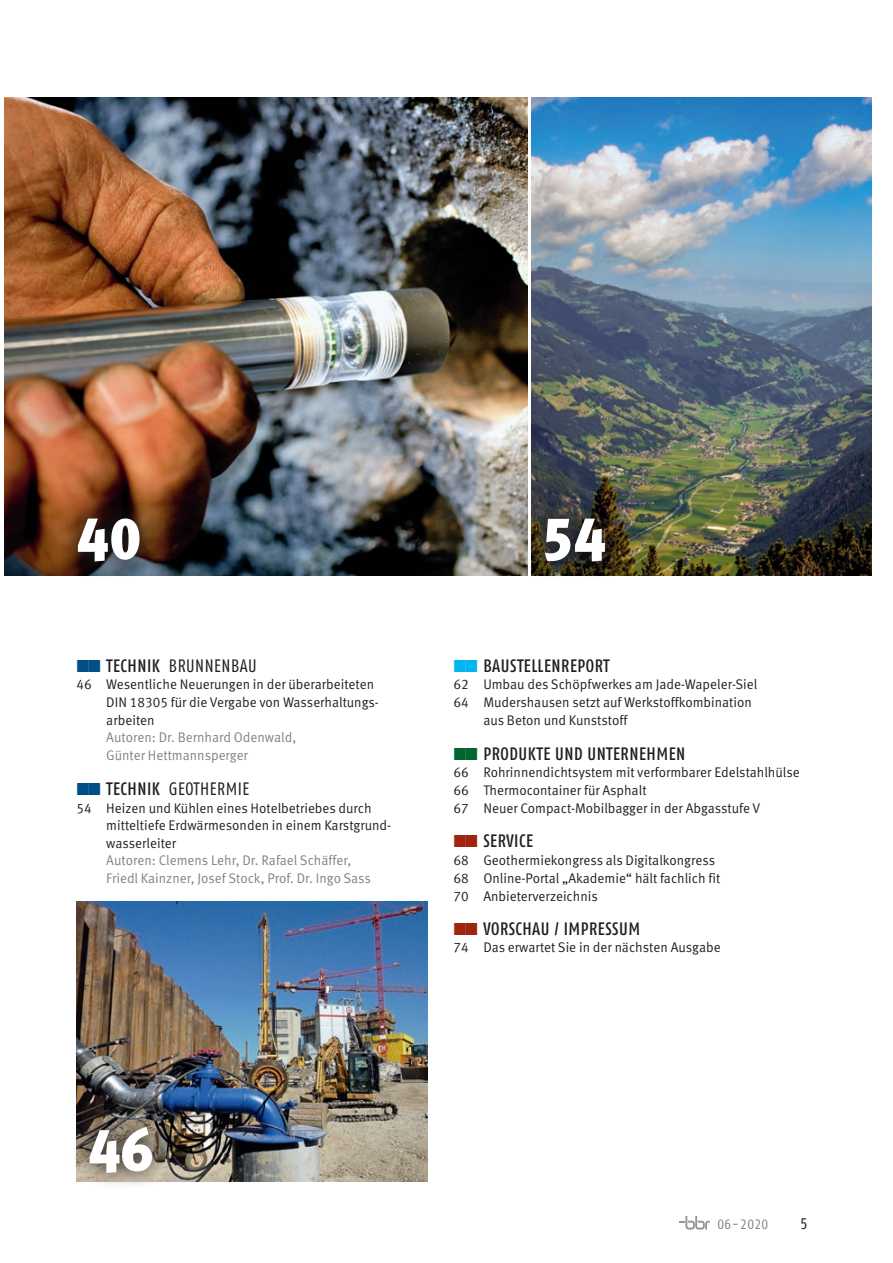
<style>
.page{position:relative;width:893px;height:1263px;background:#fff}
.page>*{position:absolute;margin:0;border:0;box-sizing:border-box;transform-origin:0 0}
.t1{font:900 59.55px "Meta OT";color:#fff;scale:.96 1}
.t2{font:500 condensed 18px "Fago OT";letter-spacing:.03em;color:#231f20;scale:.96 1}
.t3{font:condensed 18px "Fago OT";letter-spacing:.03em;color:#231f20;scale:.96 1}
.t4{font:condensed 15.3px "Fago OT";color:#231f20}
.t5{font:13.95px/17.5px "Meta OT Norm";color:#231f20;scale:.96 1}
.t6{font:13.95px/17.5px "Meta OT Norm";color:#808285;scale:.96 1}
.t7{font:condensed 13.5px "Fago OT";letter-spacing:.03em;color:#808285}
.s1{font-weight:500}
</style>
<div class="page">
<svg style="left:679px;top:1216px;width:31px;height:13px"></svg>
<img style="left:4px;top:98px;width:523px;height:477px">
<img style="left:531px;top:98px;width:341px;height:477px">
<img style="left:527px;top:500px;width:96px;height:76px">
<img style="left:77px;top:901px;width:350px;height:281px">
<svg style="left:60px;top:501px;width:97px;height:75px;background:#4b3123"></svg>
<svg style="left:76px;top:1111px;width:94px;height:73px;background:#786f64"></svg>
<h1 class="t1" style="left:77px;top:502px;width:69px">40</h1>
<p class="t3" style="left:106px;top:655px;width:158px"><span class="s1">TECHNIK</span> BRUNNENBAU</p>
<p class="t5" style="left:106px;top:676px;width:286px;text-indent:-30px">46 Wesentliche Neuerungen in der überarbeiteten<br>DIN 18305 für die Vergabe von Wasserhaltungs&shy;arbeiten</p>
<p class="t6" style="left:106px;top:729px;width:199px">Autoren: Dr. Bernhard Odenwald,<br>Günter Hettmannsperger</p>
<p class="t3" style="left:106px;top:778px;width:150px"><span class="s1">TECHNIK</span> GEOTHERMIE</p>
<p class="t5" style="left:106px;top:799px;width:298px;text-indent:-30px">54 Heizen und Kühlen eines Hotelbetriebes durch mitteltiefe Erdwärmesonden in einem Karstgrund&shy;wasserleiter</p>
<p class="t6" style="left:106px;top:852px;width:277px">Autoren: Clemens Lehr, Dr. Rafael Schäffer,<br>Friedl Kainzner, Josef Stock, Prof. Dr. Ingo Sass</p>
<h1 class="t1" style="left:541px;top:502px;width:69px">54</h1>
<p class="t2" style="left:483px;top:655px;width:133px">BAUSTELLENREPORT</p>
<p class="t5" style="left:454px;top:676px;width:318px">62 Umbau des Schöpfwerkes am Jade-Wapeler-Siel</p>
<p class="t5" style="left:454px;top:694px;width:312px">64 Mudershausen setzt auf Werkstoffkombination</p>
<p class="t5" style="left:483px;top:711px;width:152px">aus Beton und Kunststoff</p>
<p class="t2" style="left:483px;top:742px;width:212px">PRODUKTE UND UNTERNEHMEN</p>
<p class="t5" style="left:454px;top:764px;width:362px">66 Rohrinnendichtsystem mit verformbarer Edelstahlhülse<br>66 Thermocontainer für Asphalt<br>67 Neuer Compact-Mobilbagger in der Abgasstufe V</p>
<p class="t2" style="left:483px;top:830px;width:53px">SERVICE</p>
<p class="t5" style="left:454px;top:852px;width:279px">68 Geothermiekongress als Digitalkongress<br>68 Online-Portal „Akademie“ hält fachlich fit<br>70 Anbieterverzeichnis</p>
<p class="t2" style="left:483px;top:918px;width:165px">VORSCHAU / IMPRESSUM</p>
<p class="t5" style="left:454px;top:939px;width:280px">74 Das erwartet Sie in der nächsten Ausgabe</p>
<h1 class="t1" style="left:88px;top:1114px;width:69px">46</h1>
<p class="t7" style="left:717px;top:1216px;width:53px">06-2020</p>
<p class="t4" style="left:800px;top:1215px;width:9px">5</p>
</div>
